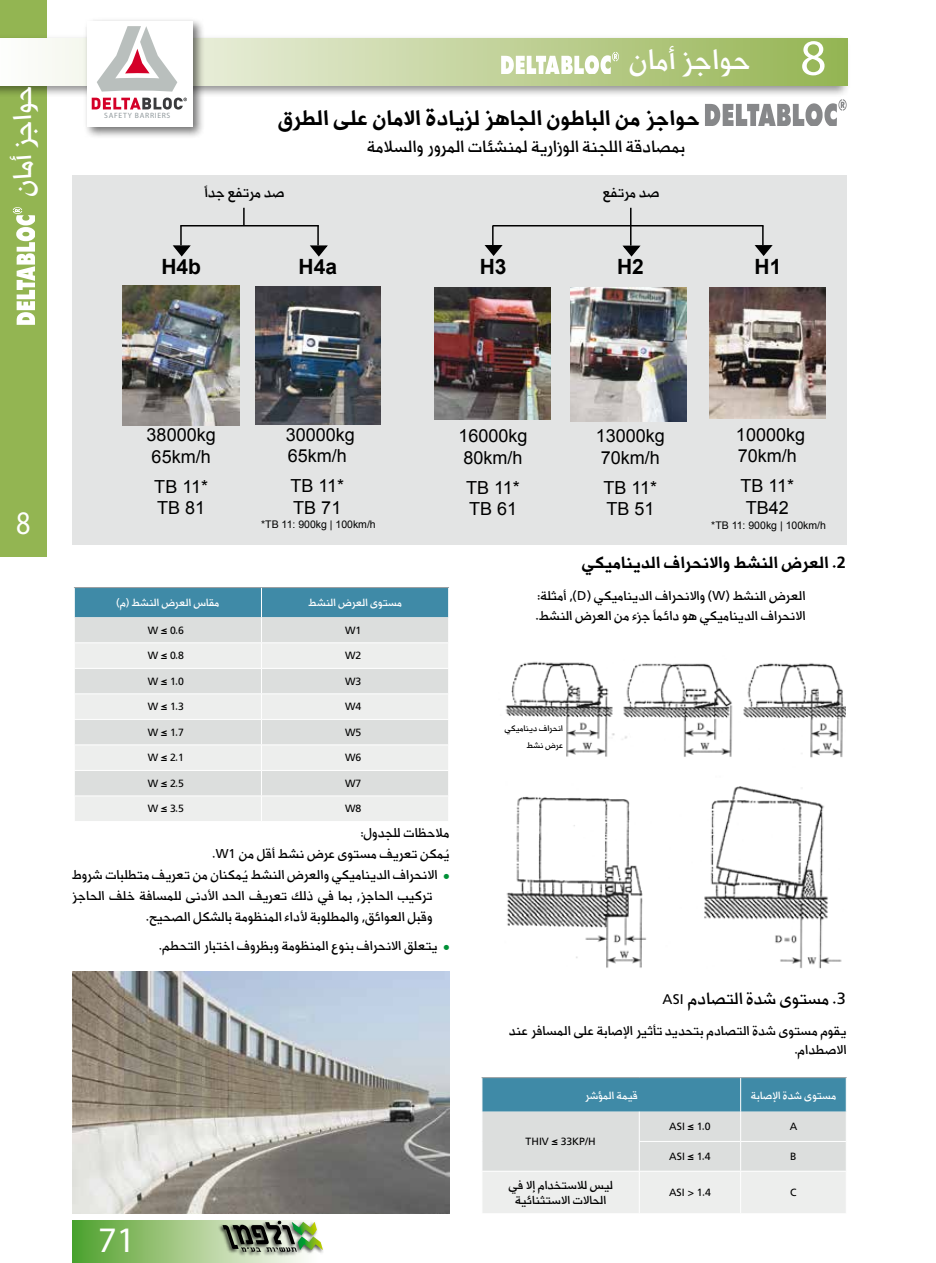
<style>
.page{position:relative;width:936px;height:1263px;background:#fff}
.page>*{position:absolute;margin:0;border:0;box-sizing:border-box;transform-origin:0 0}
.t1{font:51px "Myriad Pro";color:#fff}
.t2{font:36px "Myriad Pro";color:#fff}
.t3{font:33px "Myriad Pro";color:#fff;scale:.85 1}
.t4{font:700 21px "Arial";color:#000}
.t5{font:18px/21.6px "Arial";color:#000}
.t6{font:300 13.5px/25.5px "Lexicon";color:#000}
.t7{font:10.5px "Arial";color:#000}
.t8{font:700 7.65px "DIN";letter-spacing:.09em;color:#8f989b}
</style>
<div class="page">
<div style="left:72px;top:175px;width:774px;height:369px;background:#e3e4e4"></div>
<img style="left:505px;top:661px;width:340px;height:307px">
<hr style="left:481px;top:1077px;width:158px;height:1px;background:#9c9e9f">
<hr style="left:639px;top:1077px;width:101px;height:1px;background:#9c9e9f">
<hr style="left:740px;top:1077px;width:106px;height:1px;background:#9c9e9f">
<hr style="left:180px;top:225px;width:2px;height:20px;background:#000">
<svg style="left:172px;top:245px;width:19px;height:12px"></svg>
<svg style="left:308px;top:226px;width:20px;height:31px"></svg>
<hr style="left:180px;top:225px;width:139px;height:1px;background:#000">
<svg style="left:484px;top:225px;width:20px;height:31px"></svg>
<svg style="left:753px;top:226px;width:20px;height:30px"></svg>
<hr style="left:493px;top:225px;width:270px;height:1px;background:#000">
<img style="left:709px;top:287px;width:116px;height:131px">
<img style="left:570px;top:287px;width:116px;height:134px">
<img style="left:435px;top:287px;width:115px;height:132px">
<img style="left:255px;top:286px;width:125px;height:138px">
<img style="left:122px;top:285px;width:118px;height:140px">
<img style="left:72px;top:971px;width:377px;height:242px">
<div style="left:0;top:0;width:47px;height:1263px;background:#93b552"></div>
<div style="left:0;top:34px;width:851px;height:63px;background:#000;opacity:.45"></div>
<svg style="left:0;top:38px;width:847px;height:47px;background:#c9d7a6"></svg>
<div style="left:72px;top:1220px;width:247px;height:43px;background:linear-gradient(to right,#54a12c,#fff)"></div>
<img style="left:217px;top:1220px;width:106px;height:37px">
<svg style="left:222px;top:1221px;width:101px;height:31px;background:#7d8c71"></svg>
<div style="left:0;top:557px;width:55px;height:706px;background:#fff"></div>
<div style="left:83px;top:17px;width:122px;height:122px;background:#000;opacity:.55"></div>
<div style="left:87px;top:21px;width:106px;height:106px;background:#fff"></div>
<svg style="left:92px;top:98px;width:95px;height:12px"></svg>
<svg style="left:97px;top:26px;width:80px;height:66px"></svg>
<svg style="left:501px;top:52px;width:118px;height:22px"></svg>
<svg style="left:13px;top:207px;width:22px;height:118px"></svg>
<svg style="left:705px;top:99px;width:141px;height:26px"></svg>
<div style="left:476px;top:724px;width:86px;height:43px;background:#fff"></div>
<svg style="left:603px;top:207px;width:55px;height:50px"></svg>
<svg style="left:243px;top:207px;width:2px;height:18px"></svg>
<div style="left:682px;top:49px;width:67px;height:27px;background:#a6c06d"></div>
<svg style="left:629px;top:45px;width:45px;height:31px"></svg>
<svg style="left:13px;top:86px;width:25px;height:11px"></svg>
<svg style="left:74px;top:587px;width:375px;height:234px;background:#d0dbde"></svg>
<svg style="left:481px;top:1078px;width:365px;height:135px;background:#bbced5"></svg>
<h3 class="t3" style="left:16px;top:502px;width:18px">8</h3>
<p class="t8" style="left:104px;top:111px;width:68px">SAFETY BARRIERS</p>
<p class="t4" style="left:161px;top:253px;width:41px">H b4</p>
<p class="t4" style="left:298px;top:253px;width:40px">H a4</p>
<p class="t5" style="left:147px;top:424px;width:71px">38000kg<br>65km h/</p>
<p class="t5" style="left:154px;top:476px;width:55px">TB 11*<br>TB 81</p>
<p class="t5" style="left:286px;top:424px;width:71px">30000kg<br>65km h/</p>
<p class="t5" style="left:290px;top:475px;width:55px">TB 11*<br>TB 71</p>
<p class="t7" style="left:261px;top:518px;width:116px">*TB 11: 900kg | 100km h/</p>
<p class="t6" style="left:161px;top:694px;width:16px">≤ ≤ ≤ ≤ ≤✓</p>
<h1 class="t1" style="left:800px;top:26px;width:28px">8</h1>
<p class="t4" style="left:479px;top:253px;width:28px">H3</p>
<p class="t5" style="left:458px;top:425px;width:71px">16000kg<br>80km h/</p>
<p class="t5" style="left:466px;top:477px;width:55px">TB 11*<br>TB 61</p>
<p class="t4" style="left:617px;top:253px;width:28px">H2</p>
<p class="t4" style="left:754px;top:253px;width:28px">H1</p>
<p class="t5" style="left:596px;top:425px;width:71px">13000kg<br>70km h/</p>
<p class="t5" style="left:603px;top:477px;width:55px">TB 11*<br>TB 51</p>
<p class="t5" style="left:736px;top:424px;width:71px">10000kg<br>70km h/</p>
<p class="t5" style="left:740px;top:475px;width:55px">TB 11*<br>TB42</p>
<p class="t7" style="left:711px;top:518px;width:116px">*TB 11: 900kg | 100km h/</p>
<h2 class="t2" style="left:98px;top:1217px;width:38px">71</h2>
<p class="t6" style="left:552px;top:1129px;width:22px">≤✓✓</p>
</div>
